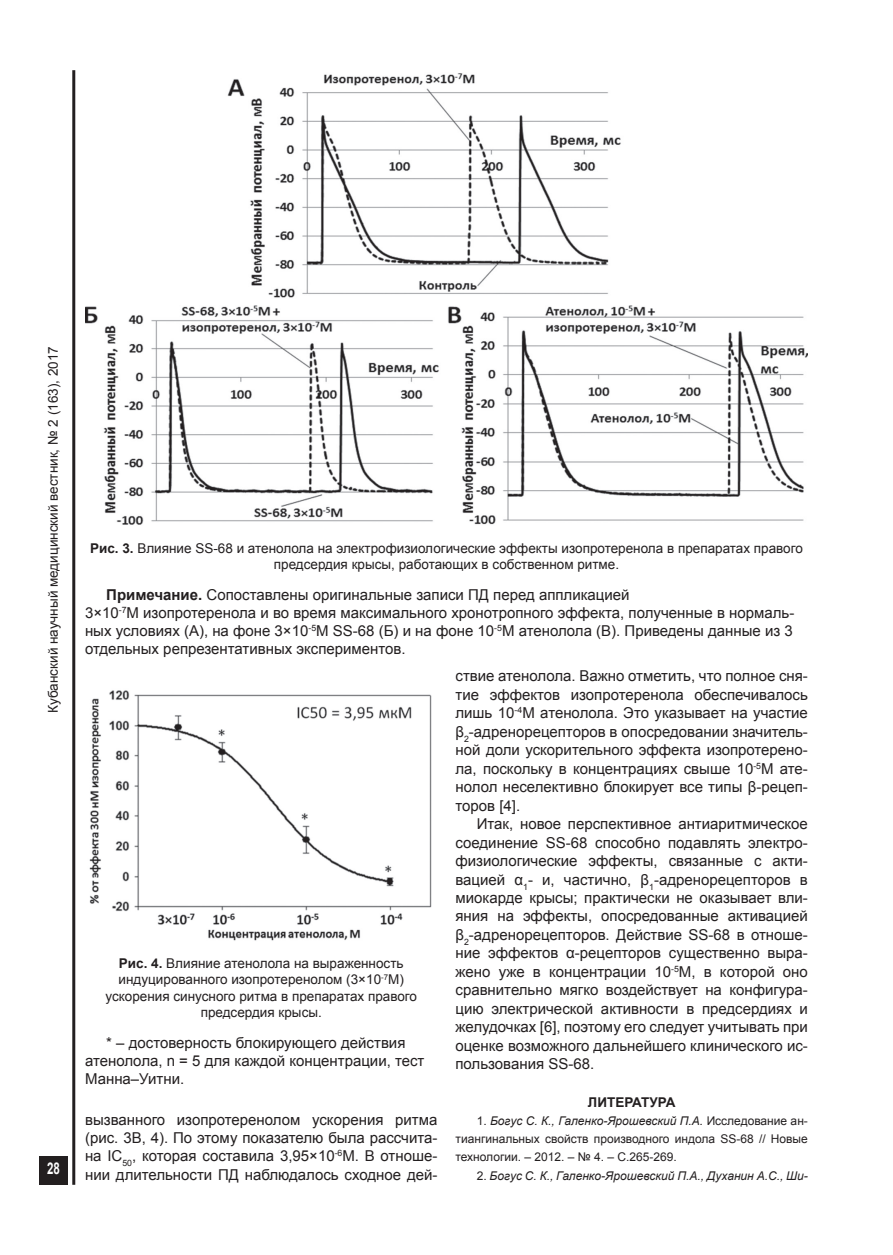
<style>
.page{position:relative;width:893px;height:1255px;background:#fff}
.page>*{position:absolute;margin:0;border:0;box-sizing:border-box;transform-origin:0 0}
.t1{font:700 16.2px "Arial";color:#fff;scale:.71 1}
.t2{font:15px/18.5px "Arial";color:#231f20;text-align:justify}
.t3{font:13.5px/16.2px "Arial";color:#231f20;text-align:center}
.t4{font:700 13.5px "Arial";color:#231f20}
.t5{font:12px/18.5px "Arial";color:#231f20;text-align:justify}
.t6{font:italic 12px "Arial";color:#231f20}
.s1{font-weight:700}
.s2{font-style:italic}
.s3{font-style:normal}
</style>
<div class="page">
<hr style="left:72px;top:70px;width:3px;height:1114px;background:#231f20">
<div style="left:39px;top:1155px;width:29px;height:29px;background:#231f20"></div>
<img style="left:85px;top:73px;width:723px;height:452px">
<img style="left:89px;top:690px;width:343px;height:251px">
<p class="t3" style="left:45px;top:712px;width:368px;rotate:-90deg">Кубанский научный медицинский вестник, № 2 (163), 2017</p>
<p class="t1" style="left:47px;top:1157px;width:20px">28</p>
<p class="t3" style="left:90px;top:540px;width:714px"><span class="s1">Рис. 3.</span> Влияние SS-68 и атенолола на электрофизиологические эффекты изопротеренола в препаратах правого предсердия крысы, работающих в собственном ритме.</p>
<p class="t2" style="left:85px;top:585px;width:711px;line-height:18px;text-align:left;text-indent:21px"><span class="s1">Примечание.</span> Сопоставлены оригинальные записи ПД перед аппликацией<br>3×10<sup>-7</sup>М изопротеренола и во время максимального хронотропного эффекта, полученные в нормаль&shy;ных условиях (А), на фоне 3×10<sup>-5</sup>М SS-68 (Б) и на фоне 10<sup>-5</sup>М атенолола (В). Приведены данные из 3 отдельных репрезентативных экспериментов.</p>
<p class="t3" style="left:105px;top:955px;width:313px"><span class="s1">Рис. 4.</span> Влияние атенолола на выраженность индуцированного изопротеренолом (3×10<sup>-7</sup>М) ускорения синусного ритма в препаратах правого предсердия крысы.</p>
<p class="t2" style="left:85px;top:1033px;width:341px;line-height:18px;text-align:left;text-indent:21px">* – достоверность блокирующего действия атенолола, n = 5 для каждой концентрации, тест<br>Манна–Уитни.</p>
<p class="t2" style="left:85px;top:1109px;width:354px">вызванного изопротеренолом ускорения ритма (рис. 3В, 4). По этому показателю была рассчита&shy;на IC<sub>50</sub>, которая составила 3,95×10<sup>-6</sup>М. В отноше&shy;нии длительности ПД наблюдалось сходное дей-</p>
<p class="t2" style="left:455px;top:667px;width:354px">ствие атенолола. Важно отметить, что полное сня&shy;тие эффектов изопротеренола обеспечивалось лишь 10<sup>-4</sup>М атенолола. Это указывает на участие β<sub>2</sub>-адренорецепторов в опосредовании значитель&shy;ной доли ускорительного эффекта изопротерено&shy;ла, поскольку в концентрациях свыше 10<sup>-5</sup>М ате&shy;нолол неселективно блокирует все типы β-рецеп&shy;торов [4].</p>
<p class="t2" style="left:455px;top:814px;width:354px;text-indent:21px">Итак, новое перспективное антиаритмическое соединение SS-68 способно подавлять электро&shy;физиологические эффекты, связанные с акти&shy;вацией α<sub>1</sub>- и, частично, β<sub>1</sub>-адренорецепторов в миокарде крысы; практически не оказывает вли&shy;яния на эффекты, опосредованные активацией β<sub>2</sub>-адренорецепторов. Действие SS-68 в отноше&shy;ние эффектов α-рецепторов существенно выра&shy;жено уже в концентрации 10<sup>-5</sup>М, в которой оно сравнительно мягко воздействует на конфигура&shy;цию электрической активности в предсердиях и желудочках [6], поэтому его следует учитывать при оценке возможного дальнейшего клинического ис&shy;пользования SS-68.</p>
<p class="t4" style="left:588px;top:1092px;width:89px">ЛИТЕРАТУРА</p>
<p class="t5" style="left:455px;top:1110px;width:354px;text-indent:21px">1. <span class="s2">Богус С. К., Галенко-Ярошевский П.А.</span> Исследование ан&shy;тиангинальных свойств производного индола SS-68 // Новые технологии. – 2012. – № 4. – С.265-269.</p>
<p class="t6" style="left:477px;top:1167px;width:333px"><span class="s3">2.</span> Богус С. К., Галенко-Ярошевский П.А., Духанин А.С., Ши-</p>
</div>
